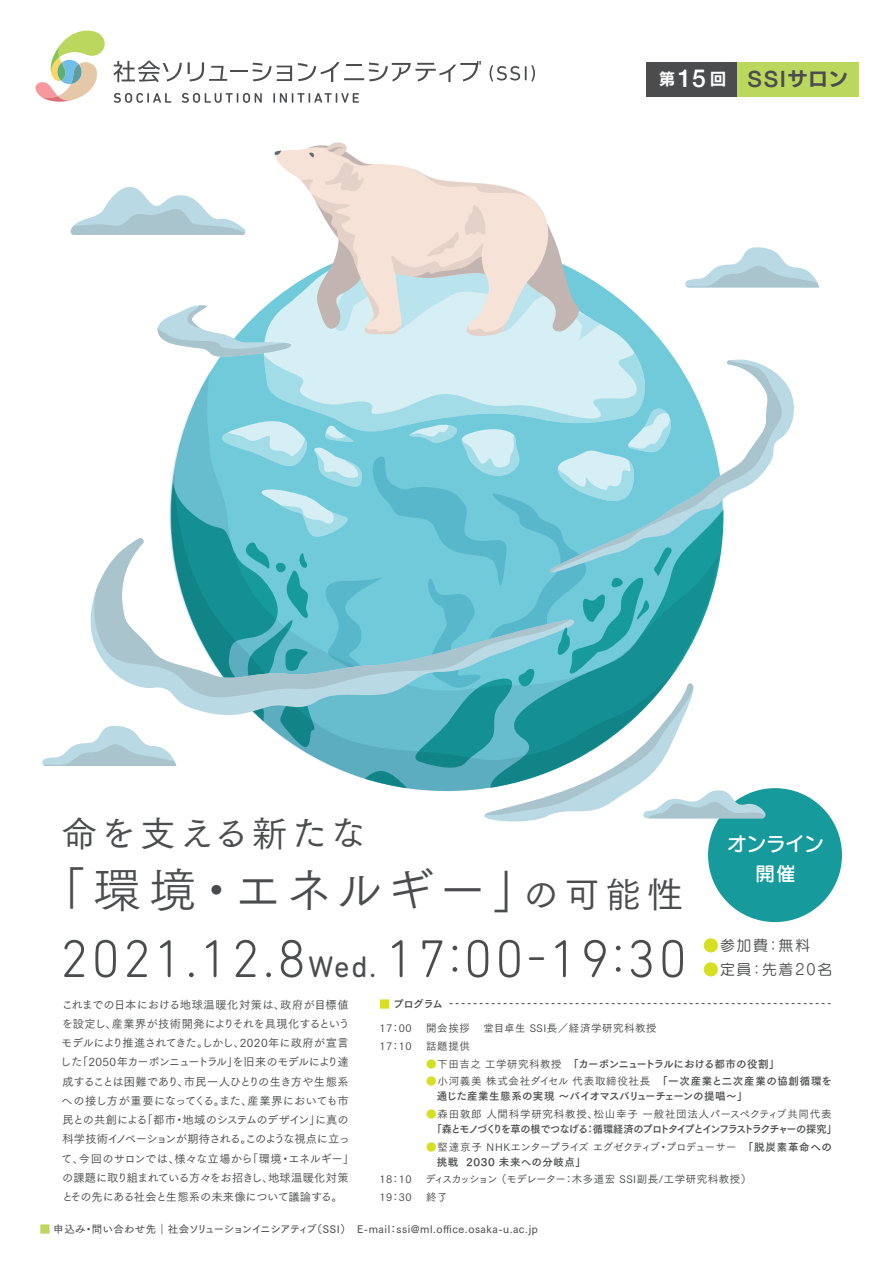
<style>
.page{position:relative;width:893px;height:1263px;background:#fff}
.page>*{position:absolute;margin:0;border:0;box-sizing:border-box;transform-origin:0 0}
.t1{font:300 53.85px "DIN Next Rounded LT Pro";letter-spacing:.05em;color:#4b4c4d}
.t2{font:48px "Tsuku Go Pro R";letter-spacing:.07em;color:#4b4c4d}
.t3{font:35.85px "Tsuku Go Pro M";letter-spacing:.09em;color:#4b4c4d}
.t4{font:500 22.35px "Helvetica Neue";color:#4b4c4d}
.t5{font:19.5px/30px "Seurat Pro DB";letter-spacing:-.01em;color:#fff;text-align:center}
.t6{font:15px "Seurat Pro M";letter-spacing:.1em;color:#4b4c4d}
.t7{font:11.25px/19.2px "Tsuku Go Pro M";letter-spacing:-.02em;color:#4b4c4d}
.t8{font:10.5px "Tsuku Go Pro M";letter-spacing:.05em;color:#4b4c4d}
.t9{font:10.5px "Tsuku Go Pro M";letter-spacing:.07em;color:#4b4c4d}
.t10{font:10.5px "Tsuku Go Pro D";letter-spacing:.04em;color:#4b4c4d}
.t11{font:10.5px "Tsuku Go Pro B";letter-spacing:-.125em;color:#4b4c4d}
.t12{font:10.5px "Tsuku Go Pro M";letter-spacing:-.045em;color:#4b4c4d}
.t13{font:10.5px "Tsuku Go Pro B";letter-spacing:-.035em;color:#4b4c4d}
.t14{font:10.5px "Tsuku Go Pro B";letter-spacing:-.03em;color:#4b4c4d}
.t15{font:10.5px "Tsuku Go Pro B";letter-spacing:.05em;color:#4b4c4d}
.t16{font:10.5px "Tsuku Go Pro B";letter-spacing:-.055em;color:#4b4c4d}
.s1{font-family:"New Rodin Pro B";font-weight:400;font-size:16.05px;color:#fff}
.s2{font-size:24.75px;color:#fff}
.s3{font-family:"New Rodin Pro B";font-weight:400;font-size:19.5px}
.s4{font-family:"Tsuku Go Pro M";font-size:35.85px}
.s5{color:#d6df21}
.s6{font-weight:400;font-size:30.3px}
.s7{font-family:"Tsuku Go Pro M";color:#d6df21}
.s8{font-family:"Tsuku Go Pro M"}
.s9{font-family:"Tsuku Go Pro B"}
.s10{color:#bbd75e}
</style>
<div class="page">
<div style="left:708px;top:788px;width:134px;height:134px;background:#169a9c;border-radius:50%"></div>
<svg style="left:449px;top:1003px;width:382px;height:1px"></svg>
<div style="left:737px;top:62px;width:122px;height:34px;background:#bbd75e"></div>
<div style="left:647px;top:62px;width:90px;height:34px;background:#4b4c4d"></div>
<hr style="left:344px;top:78px;width:20px;height:2px;background:#4b4c4d">
<svg style="left:369px;top:61px;width:112px;height:21px"></svg>
<svg style="left:490px;top:65px;width:45px;height:17px"></svg>
<svg style="left:35px;top:31px;width:327px;height:72px"></svg>
<svg style="left:42px;top:142px;width:777px;height:684px"></svg>
<h3 class="t4" style="left:659px;top:61px;width:190px"><span class="s1">第</span><span class="s2">15</span> <span class="s1">回</span> SSI<span class="s3">サロン</span></h3>
<h3 class="t3" style="left:61px;top:803px;width:306px">命を支える新たな</h3>
<h2 class="t2" style="left:37px;top:851px;width:647px">「環境・エネルギー」<span class="s4">の可能性</span></h2>
<h3 class="t5" style="left:727px;top:828px;width:98px">オンライン開催</h3>
<h3 class="t6" style="left:703px;top:935px;width:108px"><span class="s5">●</span>参加費：無料</h3>
<h3 class="t6" style="left:703px;top:959px;width:130px"><span class="s5">●</span>定員：先着20名</h3>
<h1 class="t1" style="left:60px;top:928px;width:629px">2021.12.8<span class="s6">Wed.</span> 17:00-19:30</h1>
<p class="t7" style="left:61px;top:993px;width:295px">これまでの日本における地球温暖化対策は、政府が目標値を設定し、産業界が技術開発によりそれを具現化するというモデルにより推進されてきた。しかし、2020年に政府が宣言した「2050年カーボンニュートラル」を旧来のモデルにより達成することは困難であり、市民一人ひとりの生き方や生態系への接し方が重要になってくる。また、産業界においても市民との共創による「都市・地域のシステムのデザイン」に真の科学技術イノベーションが期待される。このような視点に立って、今回のサロンでは、様々な立場から「環境・エネルギー」の課題に取り組まれている方々をお招きし、地球温暖化対策とその先にある社会と生態系の未来像について議論する。</p>
<p class="t16" style="left:379px;top:995px;width:65px"><span class="s5">■</span> プログラム</p>
<p class="t8" style="left:379px;top:1020px;width:34px">17：00</p>
<p class="t8" style="left:426px;top:1020px;width:45px">開会挨拶</p>
<p class="t8" style="left:483px;top:1020px;width:175px">堂目卓生 SSI長／経済学研究科教授</p>
<p class="t8" style="left:379px;top:1037px;width:34px">17：10</p>
<p class="t8" style="left:426px;top:1037px;width:45px">話題提供</p>
<p class="t13" style="left:426px;top:1054px;width:355px"><span class="s7">●</span><span class="s8">下田吉之 工学研究科教授　</span>「カーボンニュートラルにおける都市の役割」</p>
<p class="t9" style="left:426px;top:1072px;width:407px"><span class="s5">●</span>小河義美 株式会社ダイセル 代表取締役社長　<span class="s9">「一次産業と二次産業の協創循環を</span></p>
<p class="t14" style="left:437px;top:1087px;width:312px">通じた産業生態系の実現 ～バイオマスバリューチェーンの提唱～」</p>
<p class="t9" style="left:426px;top:1105px;width:407px"><span class="s5">●</span>森田敦郎 人間科学研究科教授、松山幸子 一般社団法人パースペクティブ共同代表</p>
<p class="t11" style="left:432px;top:1120px;width:407px">「森とモノづくりを草の根でつなげる：循環経済のプロトタイプとインフラストラクチャーの探究」</p>
<p class="t12" style="left:426px;top:1138px;width:407px"><span class="s5">●</span>堅達京子 NHKエンタープライズ エグゼクティブ・プロデューサー　<span class="s9">「脱炭素革命への</span></p>
<p class="t15" style="left:437px;top:1152px;width:151px">挑戦 2030 未来への分岐点」</p>
<p class="t8" style="left:379px;top:1170px;width:34px">18：10</p>
<p class="t8" style="left:426px;top:1170px;width:327px">ディスカッション （モデレーター：木多道宏 SSI副長/工学研究科教授）</p>
<p class="t8" style="left:379px;top:1188px;width:34px">19：30</p>
<p class="t8" style="left:426px;top:1188px;width:23px">終了</p>
<p class="t10" style="left:40px;top:1220px;width:500px"><span class="s10">■</span> 申込み・問い合わせ先｜社会ソリューションイニシアティブ（SSI）　E-mail：ssi@ml.office.osaka-u.ac.jp</p>
</div>
